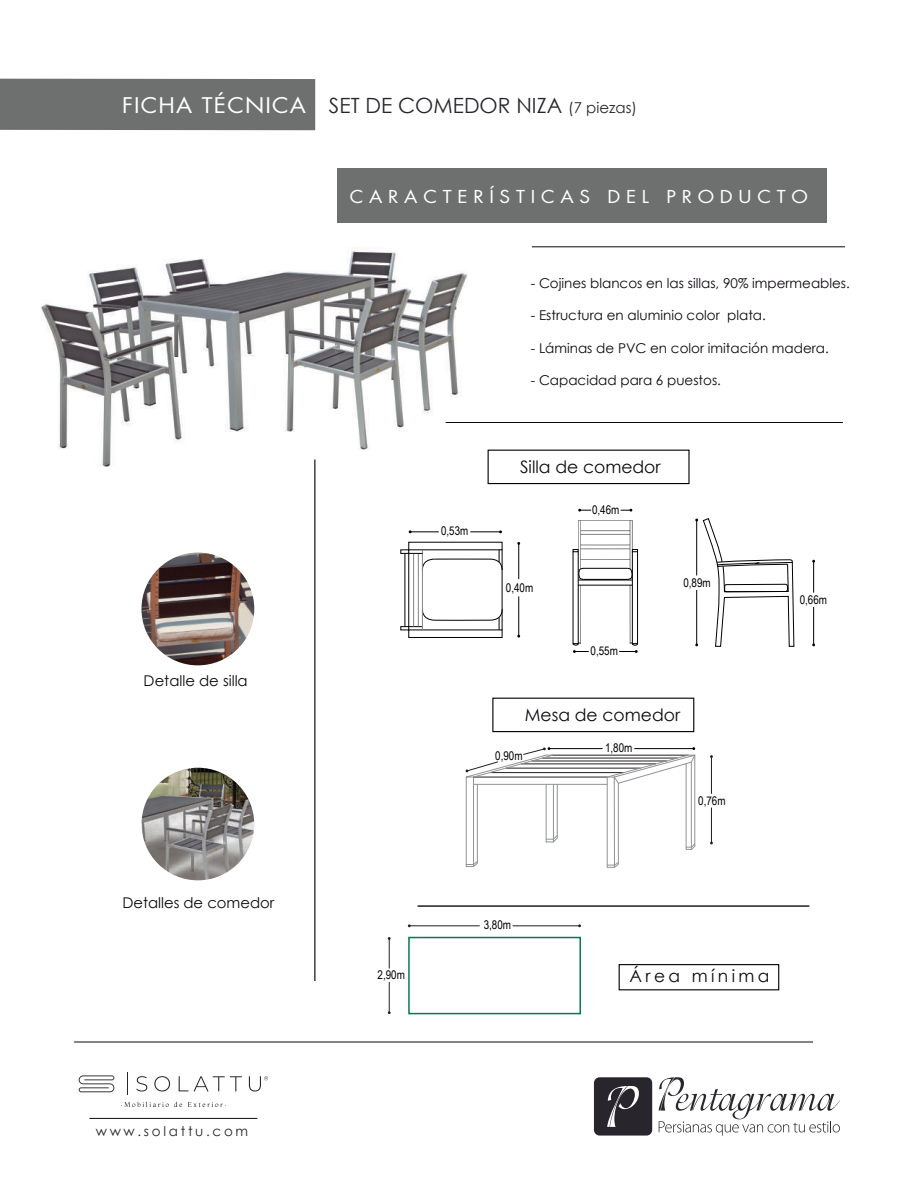
<style>
.page{position:relative;width:918px;height:1188px;background:#fff}
.page>*{position:absolute;margin:0;border:0;box-sizing:border-box;transform-origin:0 0}
.t1{font:21px "Century Gothic";color:#28262c}
.t2{font:17.4px "Futura Std";letter-spacing:.3em;color:#fff;scale:1.1 1}
.t3{font:17.1px "Century Gothic";color:#0c090d}
.t4{font:16.95px "Century Gothic";letter-spacing:.2em;color:#0c090d}
.t5{font:14.85px "Century Gothic";color:#0c090d}
.t6{font:13.5px "Century Gothic";color:#0c090d}
.t7{font:13.5px "Century Gothic";letter-spacing:.2em;color:#28262c}
.t8{font:12px "Arial Narrow";color:#000}
.s1{font-family:"Futura Std";color:#fff}
.s2{font-size:15px}
</style>
<div class="page">
<img style="left:40px;top:222px;width:450px;height:288px">
<div style="left:619px;top:964px;width:160px;height:26px;border:1px solid #000"></div>
<hr style="left:389px;top:938px;width:1px;height:30px;background:#231f20">
<hr style="left:389px;top:982px;width:1px;height:31px;background:#231f20">
<div style="left:408px;top:937px;width:173px;height:77px;border:2px solid #087757"></div>
<hr style="left:409px;top:926px;width:70px;height:1px;background:#231f20">
<hr style="left:513px;top:926px;width:67px;height:1px;background:#231f20">
<div style="left:0;top:79px;width:315px;height:51px;background:#6e7070"></div>
<hr style="left:74px;top:1042px;width:739px;height:1px;background:#0c090d">
<div style="left:337px;top:168px;width:489px;height:54px;background:#6e7070"></div>
<hr style="left:532px;top:246px;width:313px;height:1px;background:#0c090d">
<hr style="left:446px;top:422px;width:397px;height:1px;background:#0c090d">
<img style="left:142px;top:768px;width:112px;height:112px;border-radius:56px">
<hr style="left:314px;top:460px;width:1px;height:521px;background:#000">
<svg style="left:594px;top:1077px;width:58px;height:59px;background:#3d3b41"></svg>
<svg style="left:659px;top:1077px;width:181px;height:59px"></svg>
<svg style="left:188px;top:1102px;width:38px;height:5px"></svg>
<svg style="left:121px;top:1102px;width:61px;height:5px"></svg>
<svg style="left:136px;top:1076px;width:11px;height:16px"></svg>
<svg style="left:154px;top:1076px;width:16px;height:16px"></svg>
<svg style="left:179px;top:1076px;width:9px;height:15px"></svg>
<svg style="left:194px;top:1076px;width:48px;height:15px"></svg>
<svg style="left:249px;top:1076px;width:19px;height:16px"></svg>
<svg style="left:79px;top:1075px;width:35px;height:17px"></svg>
<svg style="left:127px;top:1073px;width:1px;height:22px"></svg>
<hr style="left:89px;top:1118px;width:168px;height:1px;background:#0c090d">
<img style="left:141px;top:553px;width:113px;height:112px;border-radius:56px">
<div style="left:488px;top:450px;width:202px;height:34px;border:1px solid #000"></div>
<div style="left:492px;top:698px;width:202px;height:34px;border:1px solid #000"></div>
<div style="left:632px;top:552px;width:6px;height:92px;border:1px solid #000"></div>
<hr style="left:581px;top:520px;width:1px;height:49px;background:#000">
<svg style="left:573px;top:520px;width:65px;height:32px"></svg>
<svg style="left:581px;top:559px;width:49px;height:1px"></svg>
<hr style="left:630px;top:520px;width:1px;height:49px;background:#000">
<div style="left:409px;top:630px;width:93px;height:8px;border:1px solid #000"></div>
<svg style="left:409px;top:530px;width:30px;height:3px"></svg>
<hr style="left:518px;top:596px;width:1px;height:40px;background:#000">
<hr style="left:470px;top:532px;width:31px;height:1px;background:#000">
<hr style="left:518px;top:543px;width:1px;height:36px;background:#000">
<svg style="left:401px;top:549px;width:102px;height:81px"></svg>
<svg style="left:621px;top:509px;width:11px;height:3px"></svg>
<svg style="left:578px;top:509px;width:13px;height:3px"></svg>
<svg style="left:573px;top:568px;width:65px;height:85px"></svg>
<hr style="left:813px;top:561px;width:1px;height:32px;background:#000">
<svg style="left:695px;top:518px;width:99px;height:129px"></svg>
<hr style="left:813px;top:607px;width:1px;height:38px;background:#000">
<hr style="left:474px;top:784px;width:133px;height:1px;background:#919396">
<hr style="left:466px;top:777px;width:1px;height:90px;background:#919396">
<hr style="left:473px;top:777px;width:1px;height:90px;background:#919396">
<hr style="left:543px;top:758px;width:134px;height:1px;background:#231f20">
<hr style="left:532px;top:761px;width:135px;height:1px;background:#231f20">
<hr style="left:521px;top:764px;width:135px;height:1px;background:#231f20">
<hr style="left:506px;top:768px;width:134px;height:1px;background:#231f20">
<hr style="left:490px;top:772px;width:134px;height:1px;background:#231f20">
<hr style="left:711px;top:757px;width:1px;height:36px;background:#231f20">
<hr style="left:711px;top:808px;width:1px;height:35px;background:#231f20">
<hr style="left:551px;top:755px;width:137px;height:1px;background:#231f20">
<hr style="left:474px;top:777px;width:133px;height:1px;background:#231f20">
<svg style="left:466px;top:784px;width:12px;height:83px"></svg>
<svg style="left:546px;top:784px;width:12px;height:59px"></svg>
<svg style="left:607px;top:747px;width:89px;height:121px"></svg>
<hr style="left:549px;top:748px;width:54px;height:1px;background:#000">
<svg style="left:465px;top:747px;width:91px;height:30px"></svg>
<hr style="left:418px;top:905px;width:391px;height:2px;background:#231f20">
<h1 class="t1" style="left:122px;top:90px;width:517px"><span class="s1">FICHA TÉCNICA</span> SET DE COMEDOR NIZA <span class="s2">(7 piezas)</span></h1>
<p class="t2" style="left:350px;top:186px;width:418px">CARACTERÍSTICAS DEL PRODUCTO</p>
<p class="t6" style="left:531px;top:273px;width:321px">- Cojines blancos en las sillas, 90% impermeables.</p>
<p class="t6" style="left:531px;top:306px;width:237px">- Estructura en aluminio color plata.</p>
<p class="t6" style="left:531px;top:338px;width:300px">- Láminas de PVC en color imitación madera.</p>
<p class="t6" style="left:531px;top:371px;width:192px">- Capacidad para 6 puestos.</p>
<p class="t3" style="left:520px;top:454px;width:142px">Silla de comedor</p>
<p class="t5" style="left:144px;top:670px;width:106px">Detalle de silla</p>
<p class="t5" style="left:122px;top:892px;width:154px">Detalles de comedor</p>
<p class="t7" style="left:96px;top:1122px;width:154px">www.solattu.com</p>
<p class="t8" style="left:441px;top:522px;width:29px;rotate:-1deg">0,53m</p>
<p class="t8" style="left:506px;top:579px;width:29px">0,40m</p>
<p class="t8" style="left:592px;top:501px;width:29px">0,46m</p>
<p class="t8" style="left:591px;top:642px;width:29px">0,55m</p>
<p class="t8" style="left:683px;top:574px;width:29px">0,89m</p>
<p class="t3" style="left:525px;top:702px;width:157px">Mesa de comedor</p>
<p class="t8" style="left:495px;top:747px;width:29px">0,90m</p>
<p class="t8" style="left:605px;top:739px;width:29px">1,80m</p>
<p class="t8" style="left:698px;top:792px;width:29px">0,76m</p>
<p class="t8" style="left:800px;top:591px;width:29px">0,66m</p>
<p class="t8" style="left:378px;top:966px;width:29px">2,90m</p>
<p class="t8" style="left:484px;top:916px;width:29px">3,80m</p>
<p class="t4" style="left:630px;top:964px;width:141px">Área mínima</p>
</div>
